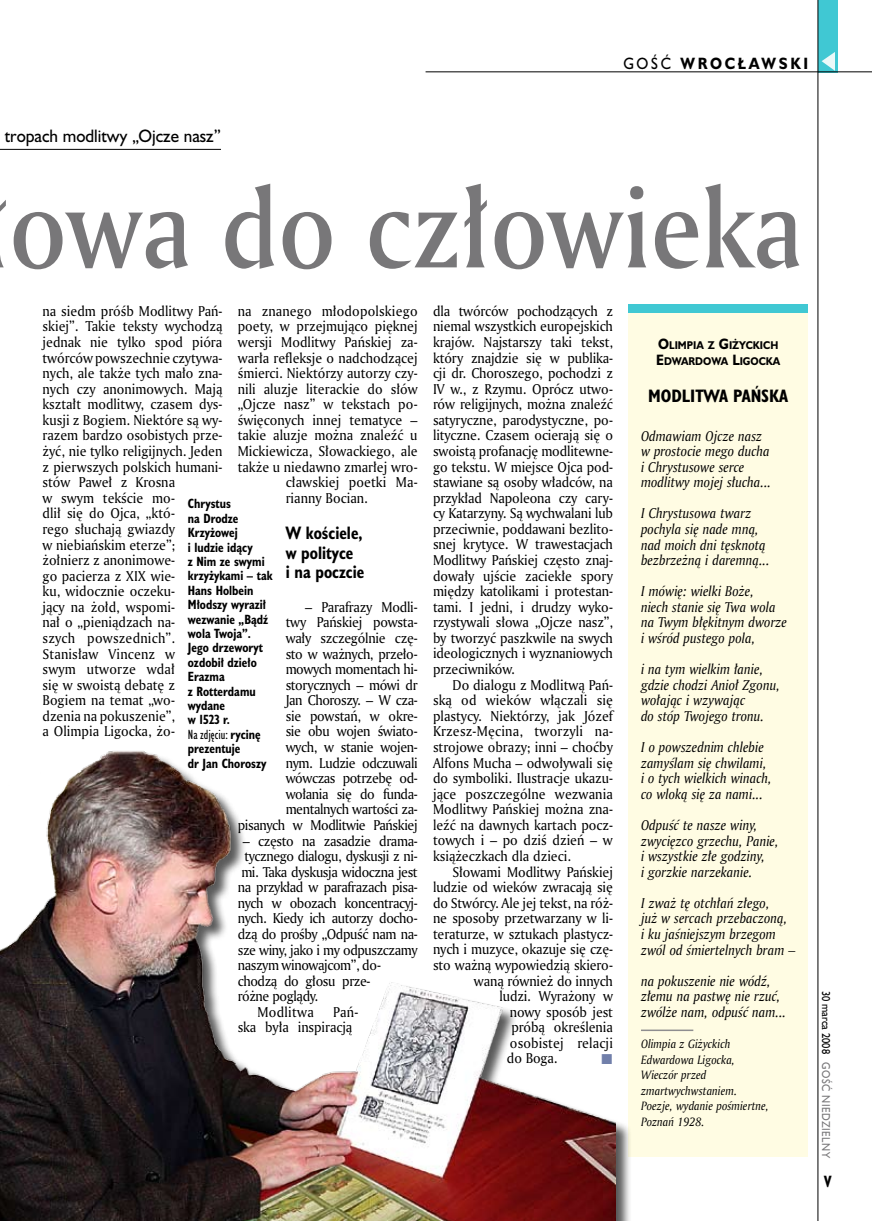
<style>
.page{position:relative;width:872px;height:1221px;background:#fff}
.page>*{position:absolute;margin:0;border:0;box-sizing:border-box;transform-origin:0 0}
.t1{font:108px "Amerigo Md PL";color:#787779;scale:.9 1}
.t2{font:700 16.5px/19.8px "Humanst 521 Cn PL";color:#000;scale:.94 1}
.t3{font:16.5px "Humanst 521 PL";color:#000;scale:.94 1}
.t4{font:700 16.5px "Humanst 521 Cn PL";color:#000}
.t5{font:700 15px "Humanst 521 PL";letter-spacing:.2em;color:#000;scale:.9 1}
.t6{font:700 15px "Humanst 521 Cn PL";color:#000;scale:.94 1}
.t7{font:13.8px/15.6px "Amerigo PL";color:#000;scale:.94 1}
.t8{font:italic 13.8px/15.6px "Amerigo PL";color:#000;scale:.94 1}
.t9{font:13.8px/15.6px "Amerigo PL";letter-spacing:-.03em;color:#000;text-align:right;scale:.94 1}
.t10{font:13.8px "Amerigo PL";letter-spacing:.025em;color:#000;scale:.94 1}
.t11{font:700 12.3px/14.4px "Humanst 521 Cn PL";color:#000;scale:.94 1}
.t12{font:italic 11.7px/15.6px "Amerigo PL";color:#000;scale:.94 1}
.t13{font:10.5px "Humanst 521 PL";letter-spacing:.05em;color:#787779;scale:.9 1}
.t14{font:10.5px "Humanst 521 PL";color:#000;scale:.9 1}
.t15{font:700 10.35px/15.6px "Humanst 521 PL";color:#000;scale:.9 1}
.s1{font-weight:400}
.s2{font-size:13.8px}
</style>
<div class="page">
<div style="left:818px;top:0;width:19px;height:72px;background:#40c8d3"></div>
<svg style="left:821px;top:52px;width:14px;height:19px"></svg>
<hr style="left:425px;top:72px;width:447px;height:1px;background:#000">
<hr style="left:817px;top:0;width:1px;height:1220px;background:#000">
<hr style="left:0;top:149px;width:221px;height:1px;background:#000">
<div style="left:628px;top:308px;width:180px;height:848px;background:#fffce3"></div>
<hr style="left:641px;top:1029px;width:52px;height:1px;background:#8e8d8f">
<div style="left:628px;top:305px;width:180px;height:8px;background:#40c8d3"></div>
<div style="left:0;top:750px;width:638px;height:470px;background:#000;opacity:.65"></div>
<img style="left:0;top:750px;width:615px;height:470px">
<svg style="left:602px;top:1053px;width:10px;height:10px"></svg>
<p class="t5" style="left:623px;top:53px;width:207px"><span class="s1">goŚĆ</span> WROCŁAWSKI</p>
<p class="t3" style="left:5px;top:125px;width:231px">tropach modlitwy „Ojcze nasz”</p>
<h1 class="t1" style="left:9px;top:156px;width:882px">owa do człowieka</h1>
<p class="t7" style="left:43px;top:303px;width:193px">na siedm próśb Modlitwy Pań&shy;skiej”. Takie teksty wychodzą jednak nie tylko spod pióra twórców powszechnie czytywa&shy;nych, ale także tych mało zna&shy;nych czy anonimowych. Mają kształt modlitwy, czasem dys&shy;kusji z Bogiem. Niektóre są wy&shy;razem bardzo osobistych prze&shy;żyć, nie tylko religijnych. Jeden z pierwszych polskich humani&shy;stów Paweł z Krosna<br>w swym tekście mo-<br>dlił się do Ojca, „któ-<br>rego słuchają gwiazdy<br>w niebiańskim eterze”; żołnierz z anonimowe-<br>go pacierza z XIX wie-<br>ku, widocznie oczeku-<br>jący na żołd, wspomi-<br>nał o „pieniądzach na-<br>szych powszednich”.<br>Stanisław Vincenz w<br>swym utworze wdał<br>się w swoistą debatę z<br>Bogiem na temat „wo-<br>dzenia na pokuszenie”,<br>a Olimpia Ligocka, żo-</p>
<p class="t7" style="left:238px;top:303px;width:193px">na znanego młodopolskiego</p>
<p class="t7" style="left:238px;top:318px;width:193px">poety, w przejmująco pięknej</p>
<p class="t7" style="left:238px;top:334px;width:193px">wersji Modlitwy Pańskiej za-</p>
<p class="t7" style="left:238px;top:349px;width:193px">warła refleksje o nadchodzącej</p>
<p class="t7" style="left:238px;top:365px;width:193px">śmierci. Niektórzy autorzy czy-</p>
<p class="t7" style="left:238px;top:380px;width:193px">nili aluzje literackie do słów</p>
<p class="t7" style="left:238px;top:396px;width:193px">„Ojcze nasz” w tekstach po-</p>
<p class="t7" style="left:238px;top:412px;width:193px">święconych innej tematyce –</p>
<p class="t7" style="left:238px;top:427px;width:193px">takie aluzje można znaleźć u</p>
<p class="t7" style="left:238px;top:443px;width:193px">Mickiewicza, Słowackiego, ale</p>
<p class="t7" style="left:238px;top:458px;width:193px">także u niedawno zmarłej wro-</p>
<p class="t7" style="left:286px;top:474px;width:142px">cławskiej poetki Ma-</p>
<p class="t7" style="left:286px;top:489px;width:89px">rianny Bocian.</p>
<p class="t2" style="left:286px;top:522px;width:85px">W kościele, w polityce<br>i na poczcie</p>
<p class="t9" style="left:238px;top:598px;width:193px">– Parafrazy Modli-<br>twy Pańskiej powsta-<br>wały szczególnie czę-<br>sto w ważnych, przeło&shy;mowych momentach hi&shy;storycznych – mówi dr<br>Jan Choroszy. – W cza-<br>sie powstań, w okre-<br>sie obu wojen świato-<br>wych, w stanie wojen-<br>nym. Ludzie odczuwali wówczas potrzebę od-<br>wołania się do funda&shy;mentalnych wartości za&shy;pisanych w Modlitwie Pańskiej</p>
<p class="t9" style="left:243px;top:832px;width:187px">– często na zasadzie drama-</p>
<p class="t9" style="left:244px;top:848px;width:186px">tycznego dialogu, dyskusji z ni-</p>
<p class="t9" style="left:241px;top:863px;width:189px">mi. Taka dyskusja widoczna jest</p>
<p class="t9" style="left:238px;top:879px;width:193px">na przykład w parafrazach pisa-</p>
<p class="t9" style="left:238px;top:894px;width:193px">nych w obozach koncentracyj-</p>
<p class="t9" style="left:238px;top:910px;width:193px">nych. Kiedy ich autorzy docho-</p>
<p class="t9" style="left:238px;top:925px;width:193px">dzą do prośby „Odpuść nam na-</p>
<p class="t9" style="left:238px;top:941px;width:193px">sze winy, jako i my odpuszczamy</p>
<p class="t9" style="left:238px;top:956px;width:154px">naszym winowajcom”, do-</p>
<p class="t9" style="left:238px;top:972px;width:143px">chodzą do głosu prze-</p>
<p class="t9" style="left:238px;top:988px;width:87px">różne poglądy.</p>
<p class="t10" style="left:257px;top:1002px;width:62px">Modlitwa</p>
<p class="t11" style="left:188px;top:496px;width:92px">C hrystus<br>na Drodze<br>Krzyżowej<br>i ludzie idący<br>z Nim ze swymi krzyżykami – tak<br>Hans Holbein<br>Młodszy wyraził wezwanie „Bądź wola Twoja”.<br>Jego drzeworyt ozdobił dzieło<br>E razma<br>z Rotterdamu wydane<br>w 1523 r.<br><span class="s1">Na zdjęciu:</span> rycinę prezentuje<br>dr Jan Choroszy</p>
<p class="t7" style="left:238px;top:1003px;width:130px;text-indent:95px">Pań&shy;ska była inspiracją</p>
<p class="t7" style="left:433px;top:303px;width:193px;text-align:justify">dla twórców pochodzących z niemal wszystkich europejskich krajów. Najstarszy taki tekst, który znajdzie się w publika&shy;cji dr. Choroszego, pochodzi z IV w., z Rzymu. Oprócz utwo&shy;rów religijnych, można znaleźć satyryczne, parodystyczne, po&shy;lityczne. Czasem ocierają się o swoistą profanację modlitewne&shy;go tekstu. W miejsce Ojca pod&shy;stawiane są osoby władców, na przykład Napoleona czy cary&shy;cy Katarzyny. Są wychwalani lub przeciwnie, poddawani bezlito&shy;snej krytyce. W trawestacjach Modlitwy Pańskiej często znaj&shy;dowały ujście zaciekłe spory między katolikami i protestan&shy;tami. I jedni, i drudzy wyko&shy;rzystywali słowa „Ojcze nasz”, by tworzyć paszkwile na swych ideologicznych i wyznaniowych przeciwników.</p>
<p class="t7" style="left:433px;top:676px;width:193px;text-align:justify;text-indent:20px">Do dialogu z Modlitwą Pań&shy;ską od wieków włączali się plastycy. Niektórzy, jak Józef Krzesz-Męcina, tworzyli na&shy;strojowe obrazy; inni – choćby Alfons Mucha – odwoływali się do symboliki. Ilustracje ukazu&shy;jące poszczególne wezwania Modlitwy Pańskiej można zna&shy;leźć na dawnych kartach pocz&shy;towych i – po dziś dzień – w książeczkach dla dzieci.</p>
<p class="t7" style="left:452px;top:863px;width:172px">Słowami Modlitwy Pańskiej</p>
<p class="t7" style="left:433px;top:879px;width:193px">ludzie od wieków zwracają się</p>
<p class="t7" style="left:433px;top:894px;width:193px">do Stwórcy. Ale jej tekst, na róż-</p>
<p class="t7" style="left:433px;top:910px;width:193px">ne sposoby przetwarzany w li-</p>
<p class="t7" style="left:433px;top:925px;width:193px">teraturze, w sztukach plastycz-</p>
<p class="t7" style="left:433px;top:941px;width:193px">nych i muzyce, okazuje się czę-</p>
<p class="t7" style="left:433px;top:956px;width:193px">sto ważną wypowiedzią skiero-</p>
<p class="t7" style="left:474px;top:972px;width:149px">waną również do innych</p>
<p class="t7" style="left:499px;top:988px;width:122px">ludzi. Wyrażony w</p>
<p class="t7" style="left:510px;top:1003px;width:111px">nowy sposób jest</p>
<p class="t7" style="left:511px;top:1019px;width:109px">próbą określenia</p>
<p class="t7" style="left:510px;top:1034px;width:111px">osobistej relacji</p>
<p class="t7" style="left:507px;top:1050px;width:55px">do Boga.</p>
<p class="t15" style="left:656px;top:337px;width:137px"><span class="s2">O</span>LIMPIA Z <span class="s2">G</span> IŻYCKICH<br><span class="s2">E</span>DWARDOWA <span class="s2">L</span>IGOC KA</p>
<p class="t4" style="left:648px;top:384px;width:24px">Modlitwa</p>
<p class="t4" style="left:733px;top:384px;width:56px">Pańska</p>
<p class="t8" style="left:641px;top:427px;width:140px">Odmawiam Ojcze nasz w prostocie mego ducha i Chrystusowe serce modlitwy mojej słucha...</p>
<p class="t8" style="left:641px;top:505px;width:138px">I Chrystusowa twarz pochyla się nade mną, nad moich dni tęsknotą bezbrzeżną i daremną...</p>
<p class="t8" style="left:641px;top:583px;width:157px">I mówię: wielki Boże,<br>niech stanie się Twa wola na Twym błękitnym dworze i wśród pustego pola,</p>
<p class="t8" style="left:641px;top:661px;width:149px">i na tym wielkim łanie, gdzie chodzi Anioł Zgonu, wołając i wzywając<br>do stóp Twojego tronu.</p>
<p class="t8" style="left:641px;top:738px;width:141px">I o powszednim chlebie zamyślam się chwilami, i o tych wielkich winach, co wloką się za nami...</p>
<p class="t8" style="left:641px;top:816px;width:148px">Odpuść te nasze winy, zwycięzco grzechu, Panie, i wszystkie złe godziny,<br>i gorzkie narzekanie.</p>
<p class="t8" style="left:641px;top:894px;width:166px">I zważ tę otchłań złego,<br>już w sercach przebaczoną,<br>i ku jaśniejszym brzegom zwól od śmiertelnych bram –</p>
<p class="t8" style="left:641px;top:972px;width:156px">na pokuszenie nie wódź, złemu na pastwę nie rzuć, zwólże nam, odpuść nam...</p>
<p class="t12" style="left:641px;top:1035px;width:138px">Olimpia z Giżyckich<br>Edwardowa Ligocka,<br>Wieczór przed zmartwychwstaniem.<br>Poezje, wydanie pośmiertne,<br>Poznań 1928.</p>
<p class="t14" style="left:833px;top:990px;width:71px;rotate:90deg">30 marca 2008</p>
<p class="t13" style="left:833px;top:1062px;width:108px;rotate:90deg">goŚĆ Niedzielny</p>
<p class="t6" style="left:824px;top:1171px;width:9px">V</p>
</div>
